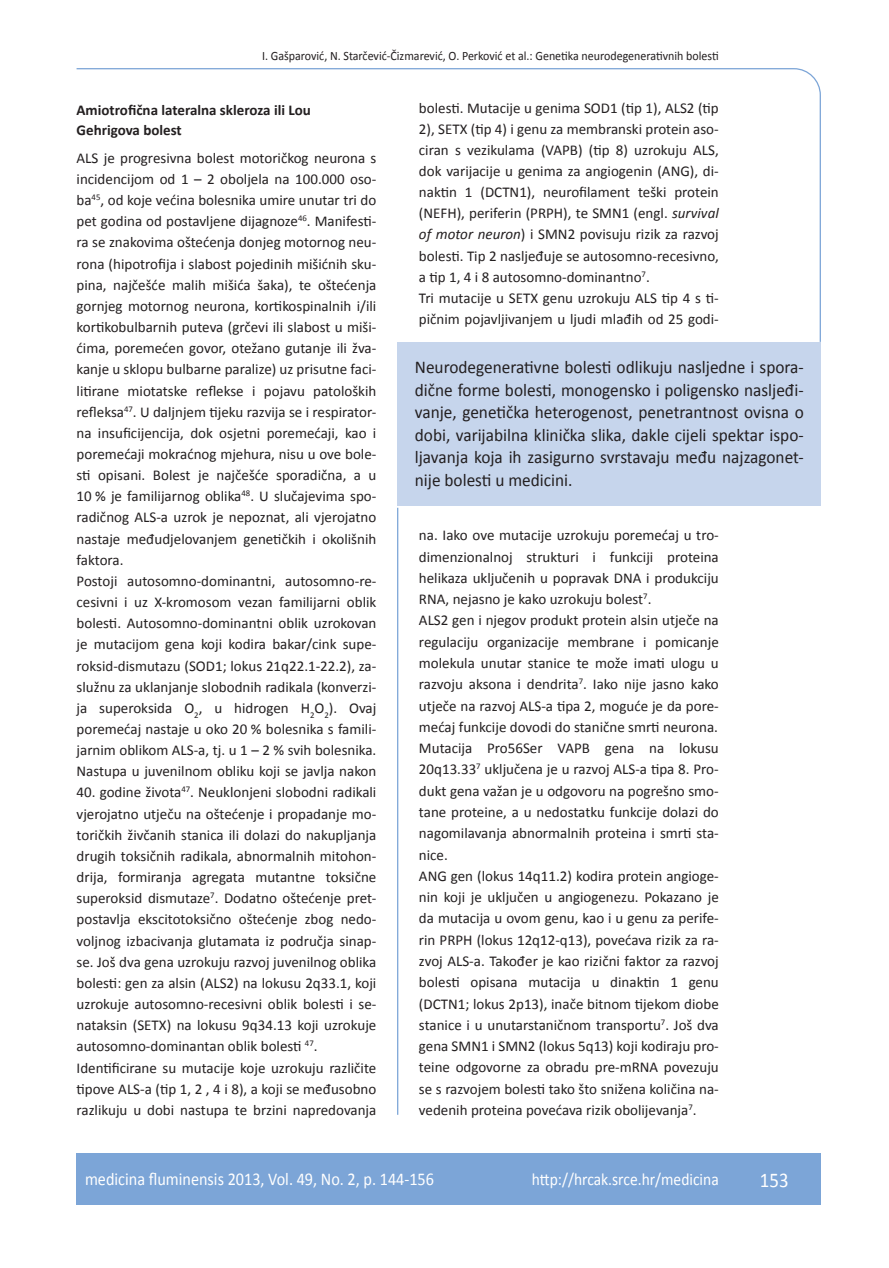
<style>
.page{position:relative;width:889px;height:1268px;background:#fff}
.page>*{position:absolute;margin:0;border:0;box-sizing:border-box;transform-origin:0 0}
.t1{font:21px "Calibri";color:#fff;scale:.9 1}
.t2{font:18px/22.5px "Calibri";color:#231f20;text-align:justify;scale:.96 1}
.t3{font:18px "Calibri";color:#fff;scale:.9 1}
.t4{font:17.25px "Calibri";color:#fff;scale:.9 1}
.t5{font:15px/21.1px "Calibri";color:#231f20}
.t6{font:700 15px/19.6px "Calibri";color:#231f20}
.t7{font:12.75px "Calibri";color:#231f20;scale:.94 1}
.s1{font-style:italic}
</style>
<div class="page">
<svg style="left:76px;top:68px;width:745px;height:275px"></svg>
<hr style="left:397px;top:507px;width:1px;height:607px;background:#7ca5d7">
<div style="left:77px;top:1152px;width:744px;height:51px;background:#7ca5d7"></div>
<div style="left:398px;top:342px;width:423px;height:164px;background:#c6d5ec"></div>
<p class="t7" style="left:262px;top:47px;width:487px">I. Gašparović, N. Starčević-Čizmarević, O. Perković et al.: Genetika neurodegenerativnih bolesti</p>
<p class="t6" style="left:77px;top:99px;width:236px">Amiotrofična lateralna skleroza ili Lou<br>Gehrigova bolest</p>
<p class="t5" style="left:77px;top:146px;width:301px">ALS je progresivna bolest motoričkog neurona s incidencijom od 1 – 2 oboljela na 100.000 oso&shy;ba<sup>45</sup>, od koje većina bolesnika umire unutar tri do pet godina od postavljene dijagnoze<sup>46</sup>. Manifesti&shy;ra se znakovima oštećenja donjeg motornog neu&shy;rona (hipotrofija i slabost pojedinih mišićnih sku&shy;pina, najčešće malih mišića šaka), te oštećenja gornjeg motornog neurona, kortikospinalnih i/ili kortikobulbarnih puteva (grčevi ili slabost u miši&shy;ćima, poremećen govor, otežano gutanje ili žva&shy;kanje u sklopu bulbarne paralize) uz prisutne faci&shy;litirane miotatske reflekse i pojavu patoloških refleksa<sup>47</sup>. U daljnjem tijeku razvija se i respirator&shy;na insuficijencija, dok osjetni poremećaji, kao i poremećaji mokraćnog mjehura, nisu u ove bole&shy;sti opisani. Bolest je najčešće sporadična, a u 10 % je familijarnog oblika<sup>48</sup>. U slučajevima spo&shy;radičnog ALS-a uzrok je nepoznat, ali vjerojatno nastaje međudjelovanjem genetičkih i okolišnih faktora.<br>Postoji autosomno-dominantni, autosomno-re&shy;cesivni i uz X-kromosom vezan familijarni oblik bolesti. Autosomno-dominantni oblik uzrokovan je mutacijom gena koji kodira bakar/cink supe&shy;roksid-dismutazu (SOD1; lokus 21q22.1-22.2), za&shy;služnu za uklanjanje slobodnih radikala (konverzi&shy;ja superoksida O<sub>2</sub>, u hidrogen H<sub>2</sub>O<sub>2</sub>). Ovaj poremećaj nastaje u oko 20 % bolesnika s famili&shy;jarnim oblikom ALS-a, tj. u 1 – 2 % svih bolesnika.<br>Nastupa u juvenilnom obliku koji se javlja nakon</p>
<p class="t5" style="left:77px;top:781px;width:301px">40. godine života<sup>47</sup>. Neuklonjeni slobodni radikali vjerojatno utječu na oštećenje i propadanje mo&shy;toričkih živčanih stanica ili dolazi do nakupljanja drugih toksičnih radikala, abnormalnih mitohon&shy;drija, formiranja agregata mutantne toksične superoksid dismutaze<sup>7</sup>. Dodatno oštećenje pret&shy;postavlja ekscitotoksično oštećenje zbog nedo&shy;voljnog izbacivanja glutamata iz područja sinap&shy;se. Još dva gena uzrokuju razvoj juvenilnog oblika bolesti: gen za alsin (ALS2) na lokusu 2q33.1, koji uzrokuje autosomno-recesivni oblik bolesti i se&shy;nataksin (SETX) na lokusu 9q34.13 koji uzrokuje autosomno-dominantan oblik bolesti <sup>47</sup>.<br>Identificirane su mutacije koje uzrokuju različite tipove ALS-a (tip 1, 2 , 4 i 8), a koji se međusobno razlikuju u dobi nastupa te brzini napredovanja</p>
<p class="t5" style="left:419px;top:97px;width:301px">bolesti. Mutacije u genima SOD1 (tip 1), ALS2 (tip 2), SETX (tip 4) i genu za membranski protein aso&shy;ciran s vezikulama (VAPB) (tip 8) uzrokuju ALS, dok varijacije u genima za angiogenin (ANG), di&shy;naktin 1 (DCTN1), neurofilament teški protein (NEFH), periferin (PRPH), te SMN1 (engl. <span class="s1">survival of motor neuron</span>) i SMN2 povisuju rizik za razvoj bolesti. Tip 2 nasljeđuje se autosomno-recesivno, a tip 1, 4 i 8 autosomno-dominantno<sup>7</sup>.<br>Tri mutacije u SETX genu uzrokuju ALS tip 4 s ti&shy;pičnim pojavljivanjem u ljudi mlađih od 25 godi-</p>
<p class="t2" style="left:415px;top:355px;width:407px">Neurodegenerativne bolesti odlikuju nasljedne i spora&shy;dične forme bolesti, monogensko i poligensko nasljeđi&shy;vanje, genetička heterogenost, penetrantnost ovisna o dobi, varijabilna klinička slika, dakle cijeli spektar ispo&shy;ljavanja koja ih zasigurno svrstavaju među najzagonet&shy;nije bolesti u medicini.</p>
<p class="t5" style="left:419px;top:524px;width:301px">na. Iako ove mutacije uzrokuju poremećaj u tro&shy;dimenzionalnoj strukturi i funkciji proteina helikaza uključenih u popravak DNA i produkciju RNA, nejasno je kako uzrokuju bolest<sup>7</sup>.<br>ALS2 gen i njegov produkt protein alsin utječe na regulaciju organizacije membrane i pomicanje molekula unutar stanice te može imati ulogu u razvoju aksona i dendrita<sup>7</sup>. Iako nije jasno kako utječe na razvoj ALS-a tipa 2, moguće je da pore&shy;mećaj funkcije dovodi do stanične smrti neurona.<br>Mutacija Pro56Ser VAPB gena na lokusu 20q13.33<sup>7</sup> uključena je u razvoj ALS-a tipa 8. Pro&shy;dukt gena važan je u odgovoru na pogrešno smo&shy;tane proteine, a u nedostatku funkcije dolazi do nagomilavanja abnormalnih proteina i smrti sta&shy;nice.<br>ANG gen (lokus 14q11.2) kodira protein angioge&shy;nin koji je uključen u angiogenezu. Pokazano je da mutacija u ovom genu, kao i u genu za perife&shy;rin PRPH (lokus 12q12-q13), povećava rizik za ra&shy;zvoj ALS-a. Također je kao rizični faktor za razvoj bolesti opisana mutacija u dinaktin 1 genu (DCTN1; lokus 2p13), inače bitnom tijekom diobe stanice i u unutarstaničnom transportu<sup>7</sup>. Još dva gena SMN1 i SMN2 (lokus 5q13) koji kodiraju pro&shy;teine odgovorne za obradu pre-mRNA povezuju se s razvojem bolesti tako što snižena količina na&shy;vedenih proteina povećava rizik obolijevanja<sup>7</sup>.</p>
<p class="t3" style="left:85px;top:1167px;width:389px">medicina fluminensis 2013, Vol. 49, No. 2, p. 144-156</p>
<p class="t4" style="left:532px;top:1168px;width:209px">http://hrcak.srce.hr/medicina</p>
<h1 class="t1" style="left:760px;top:1166px;width:33px">153</h1>
</div>
